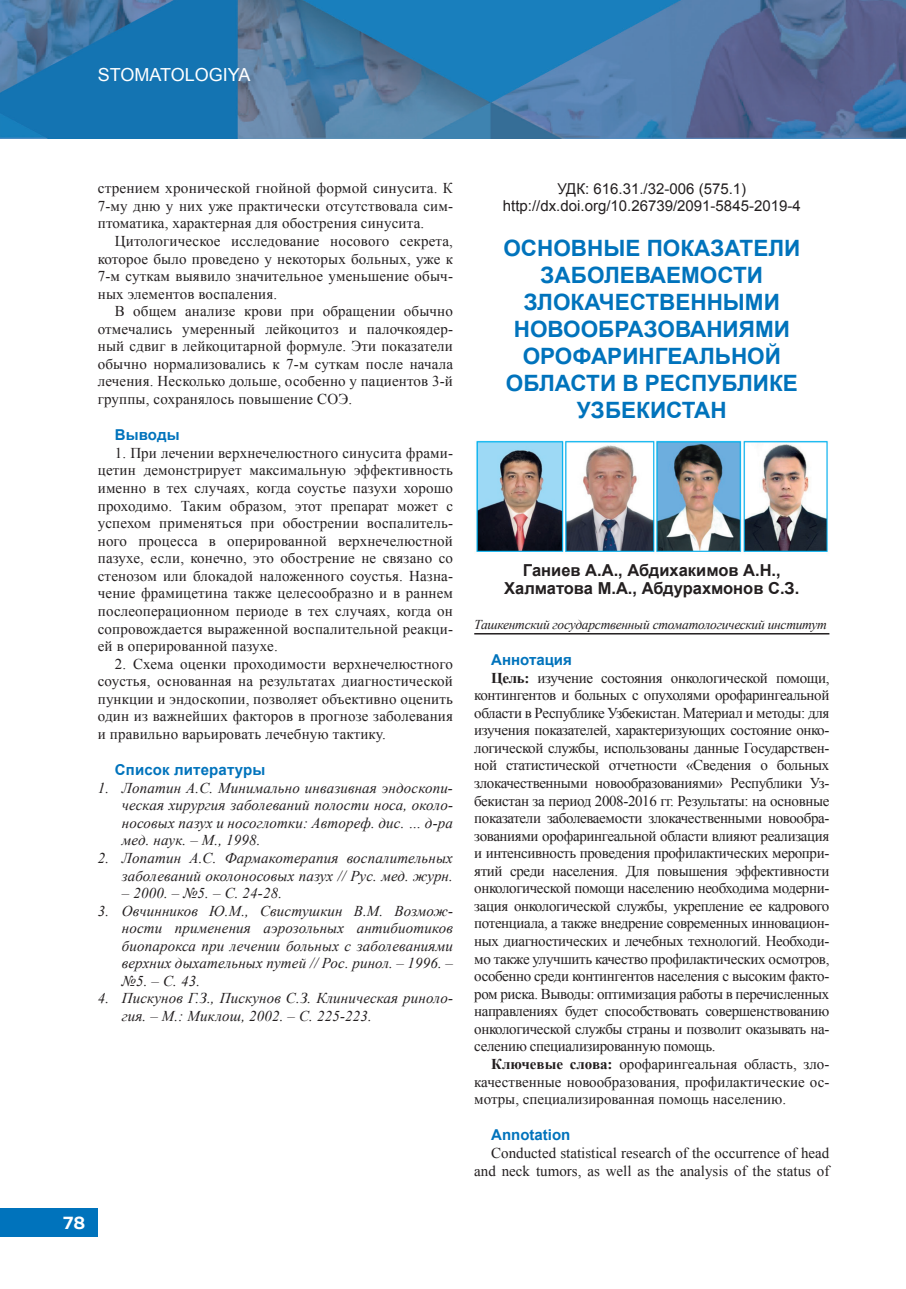
<style>
.page{position:relative;width:906px;height:1289px;background:#fff}
.page>*{position:absolute;margin:0;border:0;box-sizing:border-box;transform-origin:0 0}
.t1{font:700 22.5px/27px "Arial";color:#0073bc;text-align:center}
.t2{font:18px "Arial";color:#fff}
.t3{font:700 18px "Muller";color:#fff}
.t4{font:700 16.5px/17.5px "Arial";color:#231f20;text-align:center}
.t5{font:15px/17.5px "Times New Roman";letter-spacing:.005em;color:#231f20;text-align:justify}
.t6{font:italic 15px/17.5px "Times New Roman";letter-spacing:.01em;color:#231f20;text-align:justify}
.t7{font:15px/17.5px "Arial";color:#231f20;text-align:center}
.t8{font:700 15px "Arial";color:#0073bc}
.t9{font:italic 13.5px "Times New Roman";letter-spacing:-.02em;color:#231f20}
.s1{font-weight:700}
</style>
<div class="page">
<img style="left:0;top:0;width:906px;height:138px">
<div style="left:0;top:1208px;width:98px;height:28px;background:#0073bc"></div>
<hr style="left:474px;top:633px;width:355px;height:1px;background:#231f20">
<img style="left:476px;top:440px;width:352px;height:112px">
<p class="t2" style="left:98px;top:63px;width:154px">STOMATOLOGIYA</p>
<p class="t5" style="left:98px;top:179px;width:357px">стрением хронической гнойной формой синусита. К 7-му дню у них уже практически отсутствовала сим&shy;птоматика, характерная для обострения синусита.</p>
<p class="t5" style="left:98px;top:232px;width:357px;text-indent:17px">Цитологическое исследование носового секрета, которое было проведено у некоторых больных, уже к 7-м суткам выявило значительное уменьшение обыч&shy;ных элементов воспаления.</p>
<p class="t5" style="left:98px;top:302px;width:357px;text-indent:17px">В общем анализе крови при обращении обычно отмечались умеренный лейкоцитоз и палочкоядер&shy;ный сдвиг в лейкоцитарной формуле. Эти показатели обычно нормализовались к 7-м суткам после начала лечения. Несколько дольше, особенно у пациентов 3-й группы, сохранялось повышение СОЭ.</p>
<p class="t8" style="left:115px;top:425px;width:66px">Выводы</p>
<p class="t5" style="left:98px;top:444px;width:357px;text-indent:17px">1. При лечении верхнечелюстного синусита фрами&shy;цетин демонстрирует максимальную эффективность именно в тех случаях, когда соустье пазухи хорошо проходимо. Таким образом, этот препарат может с успехом применяться при обострении воспалитель&shy;ного процесса в оперированной верхнечелюстной пазухе, если, конечно, это обострение не связано со стенозом или блокадой наложенного соустья. Назна&shy;чение фрамицетина также целесообразно и в раннем послеоперационном периоде в тех случаях, когда он сопровождается выраженной воспалительной реакци&shy;ей в оперированной пазухе.</p>
<p class="t5" style="left:98px;top:654px;width:357px;text-indent:17px">2. Схема оценки проходимости верхнечелюстного соустья, основанная на результатах диагностической пункции и эндоскопии, позволяет объективно оценить один из важнейших факторов в прогнозе заболевания и правильно варьировать лечебную тактику.</p>
<p class="t8" style="left:115px;top:760px;width:152px">Список литературы</p>
<p class="t6" style="left:122px;top:778px;width:333px;text-indent:-24px">1. Лопатин А.С. Минимально инвазивная эндоскопи&shy;ческая хирургия заболеваний полости носа, около&shy;носовых пазух и носоглотки: Автореф. дис. … д-ра мед. наук. – М., 1998.</p>
<p class="t6" style="left:98px;top:848px;width:357px;text-align:right">2. Лопатин А.С. Фармакотерапия воспалительных заболеваний околоносовых пазух // Рус. мед. журн.</p>
<p class="t6" style="left:122px;top:883px;width:162px">– 2000. – №5. – С. 24-28.</p>
<p class="t6" style="left:122px;top:901px;width:333px;text-indent:-24px">3. Овчинников Ю.М., Свистушкин В.М. Возмож&shy;ности применения аэрозольных антибиотиков биопарокса при лечении больных с заболеваниями верхних дыхательных путей // Рос. ринол. – 1996. – №5. – С. 43.</p>
<p class="t6" style="left:122px;top:989px;width:333px;text-indent:-24px">4. Пискунов Г.З., Пискунов С.З. Клиническая риноло&shy;гия. – М.: Миклош, 2002. – С. 225-223.</p>
<p class="t3" style="left:63px;top:1210px;width:24px">78</p>
<p class="t7" style="left:503px;top:180px;width:299px">УДК: 616.31./32-006 (575.1) http://dx.doi.org/10.26739/2091-5845-2019-4</p>
<h1 class="t1" style="left:503px;top:235px;width:298px">ОСНОВНЫЕ ПОКАЗАТЕЛИ<br>ЗАБОЛЕВАЕМОСТИ<br>ЗЛОКАЧЕСТВЕННЫМИ<br>НОВООБРАЗОВАНИЯМИ<br>ОРОФАРИНГЕАЛЬНОЙ<br>ОБЛАСТИ В РЕСПУБЛИКЕ<br>УЗБЕКИСТАН</h1>
<p class="t4" style="left:504px;top:562px;width:297px">Ганиев А.А., Абдихакимов А.Н.,<br>Халматова М.А., Абдурахмонов С.З.</p>
<p class="t9" style="left:474px;top:615px;width:354px">Ташкентский государственный стоматологический институт</p>
<p class="t8" style="left:491px;top:649px;width:82px">Аннотация</p>
<p class="t5" style="left:474px;top:668px;width:357px;text-indent:17px"><span class="s1">Цель:</span> изучение состояния онкологической помощи, контингентов и больных с опухолями орофарингеальной области в Республике Узбекистан. Материал и методы: для изучения показателей, характеризующих состояние онко&shy;логической службы, использованы данные Государствен&shy;ной статистической отчетности «Сведения о больных злокачественными новообразованиями» Республики Уз&shy;бекистан за период 2008-2016 гг. Результаты: на основные показатели заболеваемости злокачественными новообра&shy;зованиями орофарингеальной области влияют реализация и интенсивность проведения профилактических меропри&shy;ятий среди населения. Для повышения эффективности онкологической помощи населению необходима модерни&shy;зация онкологической службы, укрепление ее кадрового потенциала, а также внедрение современных инновацион&shy;ных диагностических и лечебных технологий. Необходи&shy;мо также улучшить качество профилактических осмотров, особенно среди контингентов населения с высоким факто&shy;ром риска. Выводы: оптимизация работы в перечисленных направлениях будет способствовать совершенствованию онкологической службы страны и позволит оказывать на&shy;селению специализированную помощь.</p>
<p class="t5" style="left:474px;top:1054px;width:357px;text-indent:17px"><span class="s1">Ключевые слова:</span> орофарингеальная область, зло&shy;качественные новообразования, профилактические ос&shy;мотры, специализированная помощь населению.</p>
<p class="t8" style="left:491px;top:1125px;width:81px">Annotation</p>
<p class="t5" style="left:474px;top:1143px;width:357px;text-align:right">Conducted statistical research of the occurrence of head and neck tumors, as well as the analysis of the status of</p>
</div>
